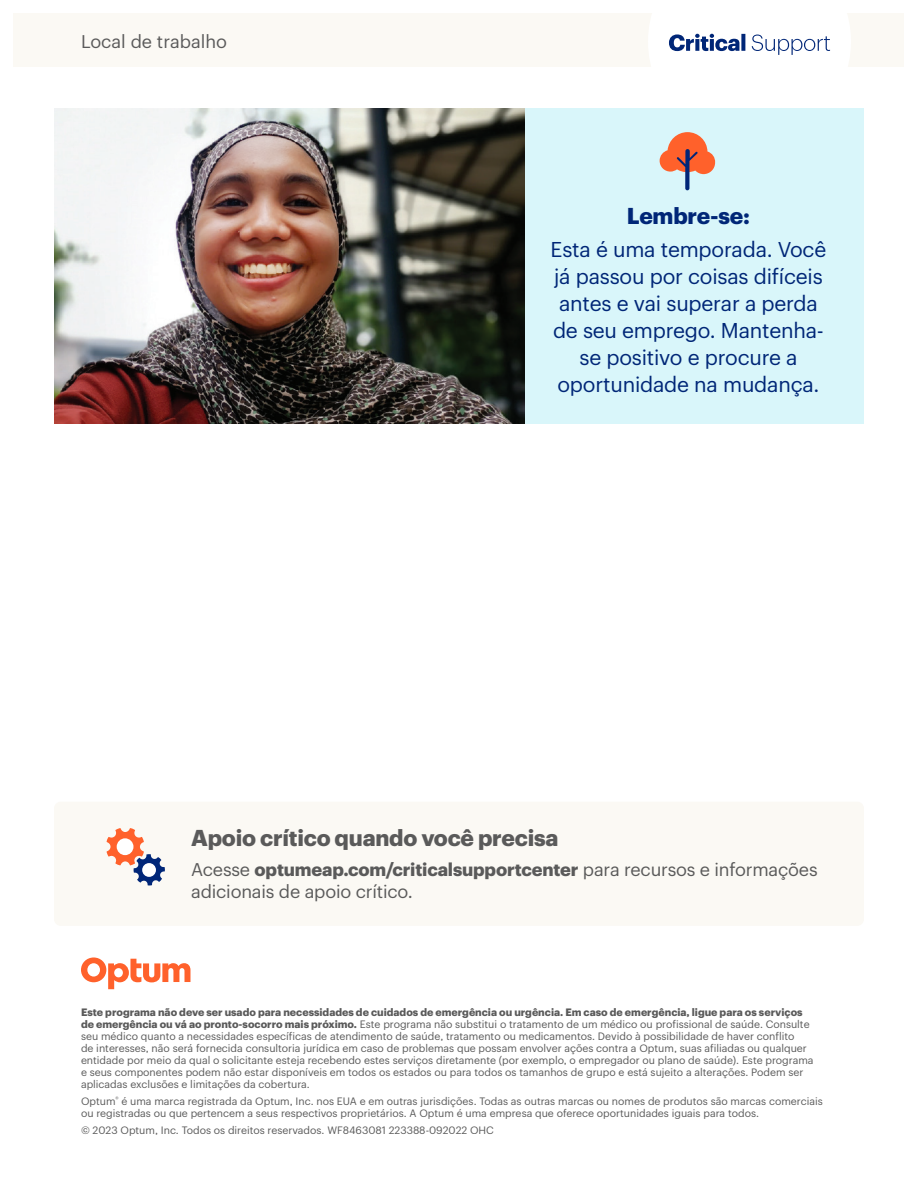
<style>
.page{position:relative;width:918px;height:1188px;background:#fff}
.page>*{position:absolute;margin:0;border:0;box-sizing:border-box;transform-origin:0 0}
.Section_Subhead{font:700 22.5px "Graphik UHG";letter-spacing:-.01em;color:#5a5a5a}
.Section_Subhead-2{font:700 22.5px "Graphik UHG";letter-spacing:-.01em;color:#002677}
.Body{font:21px/27px "Graphik UHG";letter-spacing:-.01em;color:#002677;text-align:center}
.Body-2{font:18px/22.5px "Graphik UHG";letter-spacing:-.01em;color:#5a5a5a}
.Disclaimer_Copyright{font:10.5px/12px "Graphik UHG";color:#5a5a5a}
.s1{font-weight:700}
</style>
<div class="page">
<div style="left:14px;top:14px;width:890px;height:54px;background:#fbf9f4"></div>
<div style="left:54px;top:802px;width:810px;height:124px;background:#fbf9f4;border-radius:7px"></div>
<svg style="left:81px;top:957px;width:109px;height:32px"></svg>
<div style="left:54px;top:108px;width:810px;height:315px;background:#d9f6fa"></div>
<img style="left:54px;top:108px;width:470px;height:315px">
<svg style="left:106px;top:828px;width:59px;height:58px"></svg>
<div style="left:142px;top:863px;width:14px;height:14px;background:#fff;border-radius:50%"></div>
<svg style="left:648px;top:13px;width:203px;height:177px"></svg>
<p class="Body-2" style="left:81px;top:29px;width:147px">Local de trabalho</p>
<p class="Section_Subhead-2" style="left:627px;top:198px;width:125px">Lembre-se:</p>
<p class="Body" style="left:551px;top:234px;width:277px">Esta é uma temporada. Você já passou por coisas difíceis antes e vai superar a perda de seu emprego. Mantenha&shy;se positivo e procure a oportunidade na mudança.</p>
<p class="Section_Subhead" style="left:191px;top:821px;width:369px">Apoio crítico quando você precisa</p>
<p class="Body-2" style="left:191px;top:856px;width:628px">Acesse <span class="s1">optumeap.com/criticalsupportcenter</span> para recursos e informações adicionais de apoio crítico.</p>
<p class="Disclaimer_Copyright" style="left:81px;top:1005px;width:734px"><span class="s1">Este programa não deve ser usado para necessidades de cuidados de emergência ou urgência. Em caso de emergência, ligue para os serviços de emergência ou vá ao pronto-socorro mais próximo.</span> Este programa não substitui o tratamento de um médico ou profissional de saúde. Consulte seu médico quanto a necessidades específicas de atendimento de saúde, tratamento ou medicamentos. Devido à possibilidade de haver conflito<br>de interesses, não será fornecida consultoria jurídica em caso de problemas que possam envolver ações contra a Optum, suas afiliadas ou qualquer entidade por meio da qual o solicitante esteja recebendo estes serviços diretamente (por exemplo, o empregador ou plano de saúde). Este programa e seus componentes podem não estar disponíveis em todos os estados ou para todos os tamanhos de grupo e está sujeito a alterações. Podem ser aplicadas exclusões e limitações da cobertura.</p>
<p class="Disclaimer_Copyright" style="left:81px;top:1094px;width:743px">Optum<sup>®</sup> é uma marca registrada da Optum, Inc. nos EUA e em outras jurisdições. Todas as outras marcas ou nomes de produtos são marcas comerciais ou registradas ou que pertencem a seus respectivos proprietários. A Optum é uma empresa que oferece oportunidades iguais para todos.</p>
<p class="Disclaimer_Copyright" style="left:81px;top:1123px;width:414px">© 2023 Optum, Inc. Todos os direitos reservados. WF8463081 223388-092022 OHC</p>
</div>
